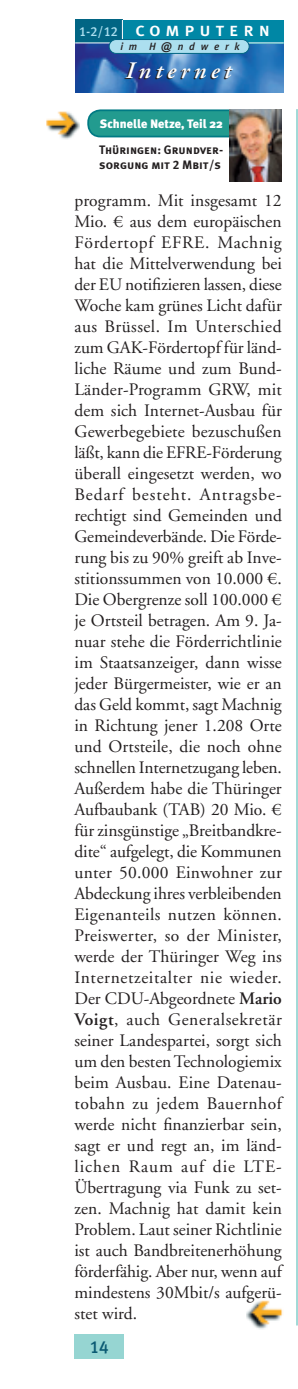
<style>
.page{position:relative;width:298px;height:1389px;background:#fff}
.page>*{position:absolute;margin:0;border:0;box-sizing:border-box;transform-origin:0 0}
.t1{font:italic 600 23.62px "Adobe Garamond LT";letter-spacing:.08em;color:#fff}
.t2{font:italic 600 23.62px "Adobe Garamond LT";letter-spacing:.195em;color:#fff}
.t3{font:19.25px "Meta Plus Medium Caps";letter-spacing:.25em;color:#fff}
._3_Fließtext{font:17.5px/21px "Adobe Garamond LT";color:#231f20;text-align:justify}
._3_Fließtext-2{font:17.5px "Meta Plus Medium Caps";color:#0b5a73}
.t4{font:italic 500 13.65px "Meta Plus";color:#231f20}
.t5{font:13.12px "Meta Plus Medium Caps";color:#acdfef}
.t6{font:12.25px "Meta Plus Bold Caps";color:#231f20}
.t7{font:900 12.25px "Meta Plus";color:#fff}
.t8{font:italic 500 10.5px "Meta Plus";letter-spacing:.55em;color:#231f20}
.s1{color:#231f20}
.s2{font-weight:600}
</style>
<div class="page">
<div style="left:74px;top:1334px;width:50px;height:25px;background:#96d5d2"></div>
<img style="left:247px;top:1300px;width:36px;height:29px">
<hr style="left:296px;top:109px;width:2px;height:1216px;background:#96d5d2">
<img style="left:46px;top:111px;width:34px;height:29px">
<div style="left:88px;top:110px;width:154px;height:27px;background:#229b8f;border-radius:12px"></div>
<div style="left:87px;top:109px;width:156px;height:28px;border:2px solid #007a84;border-radius:12px"></div>
<img style="left:75px;top:43px;width:208px;height:49px">
<div style="left:122px;top:20px;width:161px;height:23px;background:#0087a5"></div>
<div style="left:75px;top:20px;width:48px;height:23px;background:#016584"></div>
<hr style="left:75px;top:42px;width:208px;height:1px;background:#fff">
<svg style="left:121px;top:20px;width:2px;height:19px"></svg>
<div style="left:109px;top:40px;width:140px;height:13px;background:#acdfef;border-radius:7px"></div>
<div style="left:109px;top:39px;width:140px;height:15px;border:1px solid #016584;border-radius:7px"></div>
<img style="left:229px;top:109px;width:53px;height:73px">
<p class="t3" style="left:135px;top:18px;width:136px">co mputern</p>
<p class="t2" style="left:124px;top:56px;width:108px"><span class="s1">I</span>nternet</p>
<p class="t5" style="left:79px;top:24px;width:40px">1-2/12</p>
<p class="t8" style="left:120px;top:40px;width:37px">im H</p>
<p class="t8" style="left:178px;top:40px;width:63px">ndwerk</p>
<p class="t4" style="left:161px;top:39px;width:12px">@</p>
<h1 class="t1" style="left:102px;top:57px;width:156px">Ha dwerke.de</h1>
<p class="t7" style="left:100px;top:116px;width:124px">Schnelle Netze, Teil 22</p>
<p class="t6" style="left:99px;top:143px;width:125px">Thüringen: Grundver-</p>
<p class="t6" style="left:99px;top:158px;width:123px">sorgung mit 2 Mbit/s</p>
<p class="_3_Fließtext" style="left:74px;top:190px;width:209px">programm. Mit insgesamt 12<br>Mio. € aus dem europäischen Fördertopf EFRE. Machnig hat die Mittelverwendung bei der EU notifizieren lassen, diese Woche kam grünes Licht dafür aus Brüssel. Im Unterschied zum GAK-Fördertopf für länd&shy;liche Räume und zum Bund-Länder-Programm GRW, mit dem sich Internet-Ausbau für Gewerbegebiete bezuschußen läßt, kann die EFRE-Förderung überall eingesetzt werden, wo Bedarf besteht. Antragsbe&shy;rechtigt sind Gemeinden und Gemeindeverbände. Die Förde&shy;rung bis zu 90% greift ab Inve&shy;stitionssummen von 10.000 €.<br>Die Obergrenze soll 100.000 € je Ortsteil betragen. Am 9. Ja&shy;nuar stehe die Förderrichtlinie im Staatsanzeiger, dann wisse jeder Bürgermeister, wie er an das Geld kommt, sagt Machnig in Richtung jener 1.208 Orte und Ortsteile, die noch ohne schnellen Internetzugang leben.<br>Außerdem habe die Thüringer Aufbaubank (TAB) 20 Mio. € für zinsgünstige „Breitbandkre&shy;dite“ aufgelegt, die Kommunen unter 50.000 Einwohner zur Abdeckung ihres verbleibenden Eigenanteils nutzen können.<br>Preiswerter, so der Minister, werde der Thüringer Weg ins Internetzeitalter nie wieder.<br>Der CDU-Abgeordnete <span class="s2">Mario Voigt</span>, auch Generalsekretär seiner Landespartei, sorgt sich um den besten Technologiemix beim Ausbau. Eine Datenau&shy;tobahn zu jedem Bauernhof werde nicht finanzierbar sein, sagt er und regt an, im länd&shy;lichen Raum auf die LTE-Übertragung via Funk zu set&shy;zen. Machnig hat damit kein Problem. Laut seiner Richtlinie ist auch Bandbreitenerhöhung förderfähig. Aber nur, wenn auf mindestens 30Mbit/s aufgerü&shy;stet wird.</p>
<p class="_3_Fließtext-2" style="left:90px;top:1337px;width:20px">14</p>
</div>
